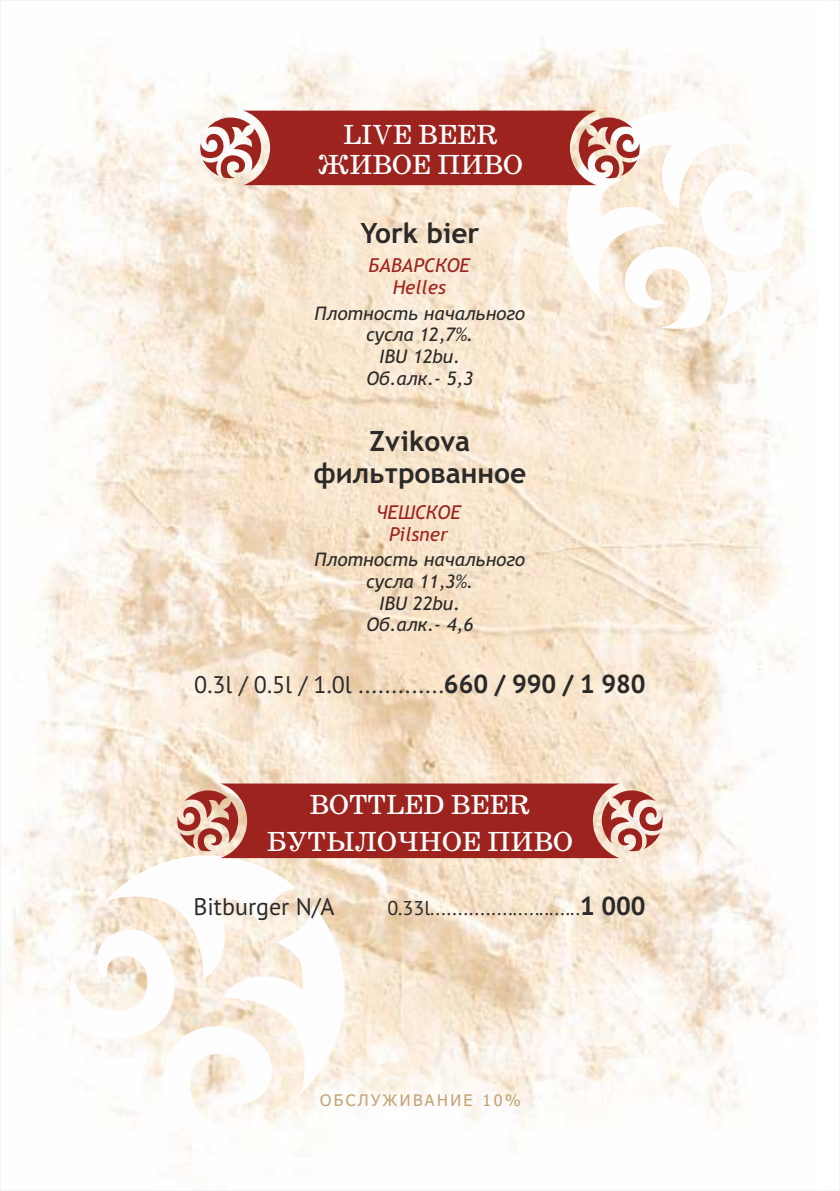
<style>
.page{position:relative;width:840px;height:1191px;background:#fff}
.page>*{position:absolute;margin:0;border:0;box-sizing:border-box;transform-origin:0 0}
.t1{font:28px/30px "KZ School";color:#fefefe;text-align:center}
.t2{font:700 28px/32.6px "Trebuchet MS";color:#2b2a29;text-align:center}
.t3{font:24px "PT Sans";color:#2b2a29}
.t4{font:20px "PT Sans";color:#2b2a29}
.t5{font:italic 19px/22.2px "Trebuchet MS";color:#9d231f;text-align:center}
.t6{font:italic 18.6px/21.6px "Trebuchet MS";color:#2b2a29;text-align:center}
.t7{font:16px "Tahoma";letter-spacing:.155em;color:#c3a374}
.s1{font-weight:700;font-size:26px}
</style>
<div class="page">
<img style="left:2px;top:47px;width:815px;height:1119px">
<svg style="left:566px;top:111px;width:218px;height:218px"></svg>
<svg style="left:70px;top:855px;width:274px;height:275px"></svg>
<svg style="left:200px;top:111px;width:439px;height:74px"></svg>
<svg style="left:177px;top:783px;width:485px;height:75px"></svg>
<h1 class="t1" style="left:317px;top:120px;width:206px">LIVE BEER<br>ЖИВОЕ ПИВО</h1>
<h1 class="t2" style="left:360px;top:219px;width:121px">York bier</h1>
<p class="t5" style="left:368px;top:256px;width:103px">БАВАРСКОЕ<br>Helles</p>
<p class="t6" style="left:314px;top:304px;width:212px">Плотность начального сусла 12,7%.<br>IBU 12bu.<br>Об.алк.- 5,3</p>
<h1 class="t2" style="left:313px;top:427px;width:214px">Zvikova фильтрованное</h1>
<p class="t5" style="left:376px;top:502px;width:86px">ЧЕШСКОЕ<br>Pilsner</p>
<p class="t6" style="left:314px;top:550px;width:212px">Плотность начального сусла 11,3%.<br>IBU 22bu.<br>Об.алк.- 4,6</p>
<p class="t3" style="left:194px;top:674px;width:452px">0.3l / 0.5l / 1.0l .............<span class="s1">660 / 990 / 1 980</span></p>
<h1 class="t1" style="left:267px;top:785px;width:307px;line-height:37.2px">BOTTLED BEER<br>БУТЫЛОЧНОЕ ПИВО</h1>
<p class="t3" style="left:193px;top:896px;width:142px">Bitburger N/A</p>
<p class="t4" style="left:387px;top:899px;width:260px">0.33l............................<span class="s1">1 000</span></p>
<p class="t7" style="left:320px;top:1093px;width:202px">ОБСЛУЖИВАНИЕ 10%</p>
</div>
